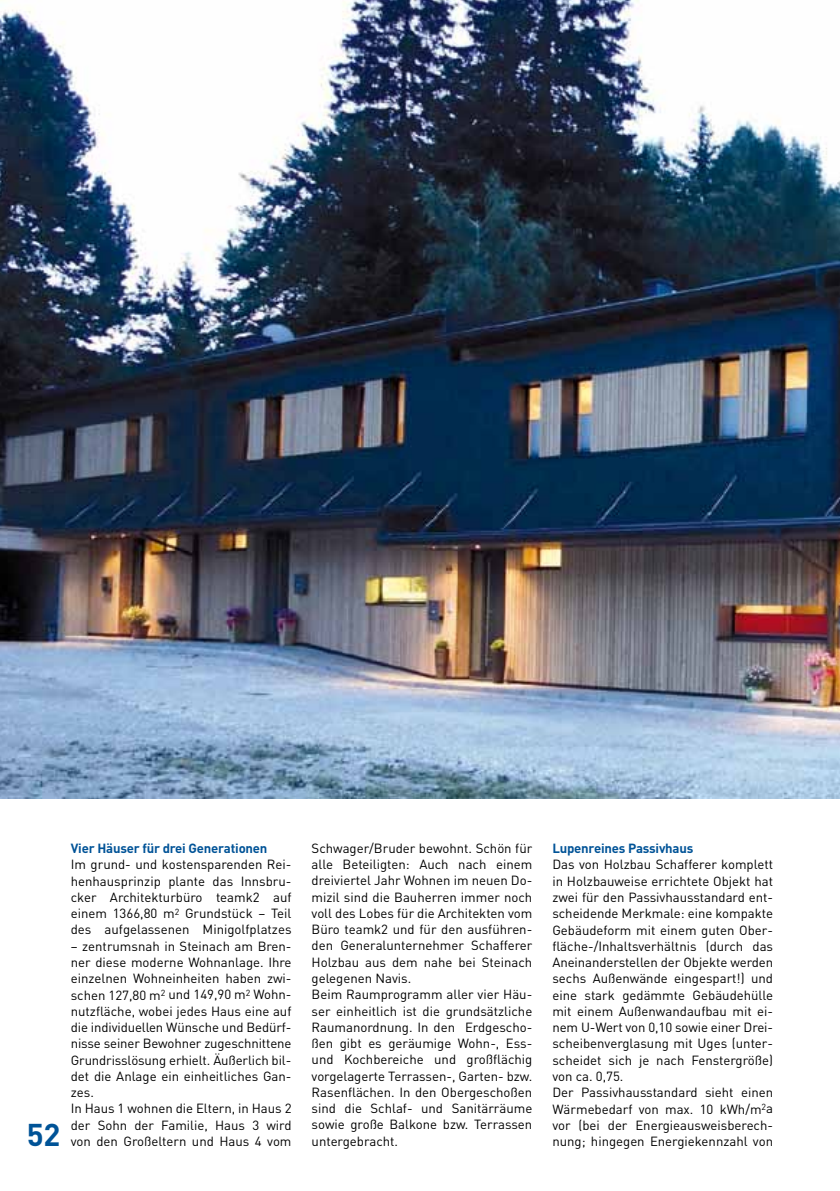
<style>
.page{position:relative;width:840px;height:1191px;background:#fff}
.page>*{position:absolute;margin:0;border:0;box-sizing:border-box;transform-origin:0 0}
.t1{font:700 31.2px "DIN";color:#005397}
.t2{font:13.2px/16.2px "DIN";color:#000}
.t3{font:700 13.2px "DIN";letter-spacing:-.015em;color:#005397}
</style>
<div class="page">
<img style="left:0;top:0;width:839px;height:798px">
<h1 class="t1" style="left:27px;top:1114px;width:35px">52</h1>
<p class="t3" style="left:71px;top:839px;width:198px">Vier Häuser für drei Generationen</p>
<p class="t2" style="left:71px;top:856px;width:222px;text-align:justify">Im grund- und kostensparenden Rei&shy;henhausprinzip plante das Innsbru&shy;cker Architekturbüro teamk2 auf einem 1366,80 m<sup>2</sup> Grundstück – Teil des aufgelassenen Minigolfplatzes</p>
<p class="t2" style="left:71px;top:937px;width:222px">– zentrumsnah in Steinach am Bren&shy;ner diese moderne Wohnanlage. Ihre einzelnen Wohneinheiten haben zwi&shy;schen 127,80 m<sup>2</sup> und 149,90 m<sup>2</sup> Wohn&shy;nutzfläche, wobei jedes Haus eine auf die individuellen Wünsche und Bedürf&shy;nisse seiner Bewohner zugeschnittene Grundrisslösung erhielt. Äußerlich bil - det die Anlage ein einheitliches Gan - zes.<br>In Haus 1 wohnen die Eltern, in Haus 2 der Sohn der Familie, Haus 3 wird von den Großeltern und Haus 4 vom</p>
<p class="t2" style="left:311px;top:839px;width:222px">Schwager/Bruder bewohnt. Schön für alle Beteiligten: Auch nach einem dreiviertel Jahr Wohnen im neuen Do&shy;mizil sind die Bauherren immer noch voll des Lobes für die Architekten vom Büro teamk2 und für den ausführen&shy;den Generalunternehmer Schafferer Holzbau aus dem nahe bei Steinach gelegenen Navis.<br>Beim Raumprogramm aller vier Häu&shy;ser einheitlich ist die grundsätzliche Raumanordnung. In den Erdgescho&shy;ßen gibt es geräumige Wohn-, Ess&shy;und Kochbereiche und großflächig vorgelagerte Terrassen-, Garten- bzw.<br>Rasenflächen. In den Obergeschoßen sind die Schlaf- und Sanitärräume sowie große Balkone bzw. Terrassen untergebracht.</p>
<p class="t3" style="left:552px;top:839px;width:142px">Lupenreines Passivhaus</p>
<p class="t2" style="left:552px;top:856px;width:222px">Das von Holzbau Schafferer komplett in Holzbauweise errichtete Objekt hat zwei für den Passivhausstandard ent&shy;scheidende Merkmale: eine kompakte Gebäudeform mit einem guten Ober&shy;fläche-/Inhaltsverhältnis (durch das Aneinanderstellen der Objekte werden sechs Außenwände eingespart!) und eine stark gedämmte Gebäudehülle mit einem Außenwandaufbau mit ei&shy;nem U-Wert von 0,10 sowie einer Drei&shy;scheibenverglasung mit Uges (unter&shy;scheidet sich je nach Fenstergröße) von ca. 0,75.<br>Der Passivhausstandard sieht einen Wärmebedarf von max. 10 kWh/m<sup>2</sup>a vor (bei der Energieausweisberech-</p>
<p class="t2" style="left:552px;top:1132px;width:222px">nung; hingegen Energiekennzahl von</p>
</div>
